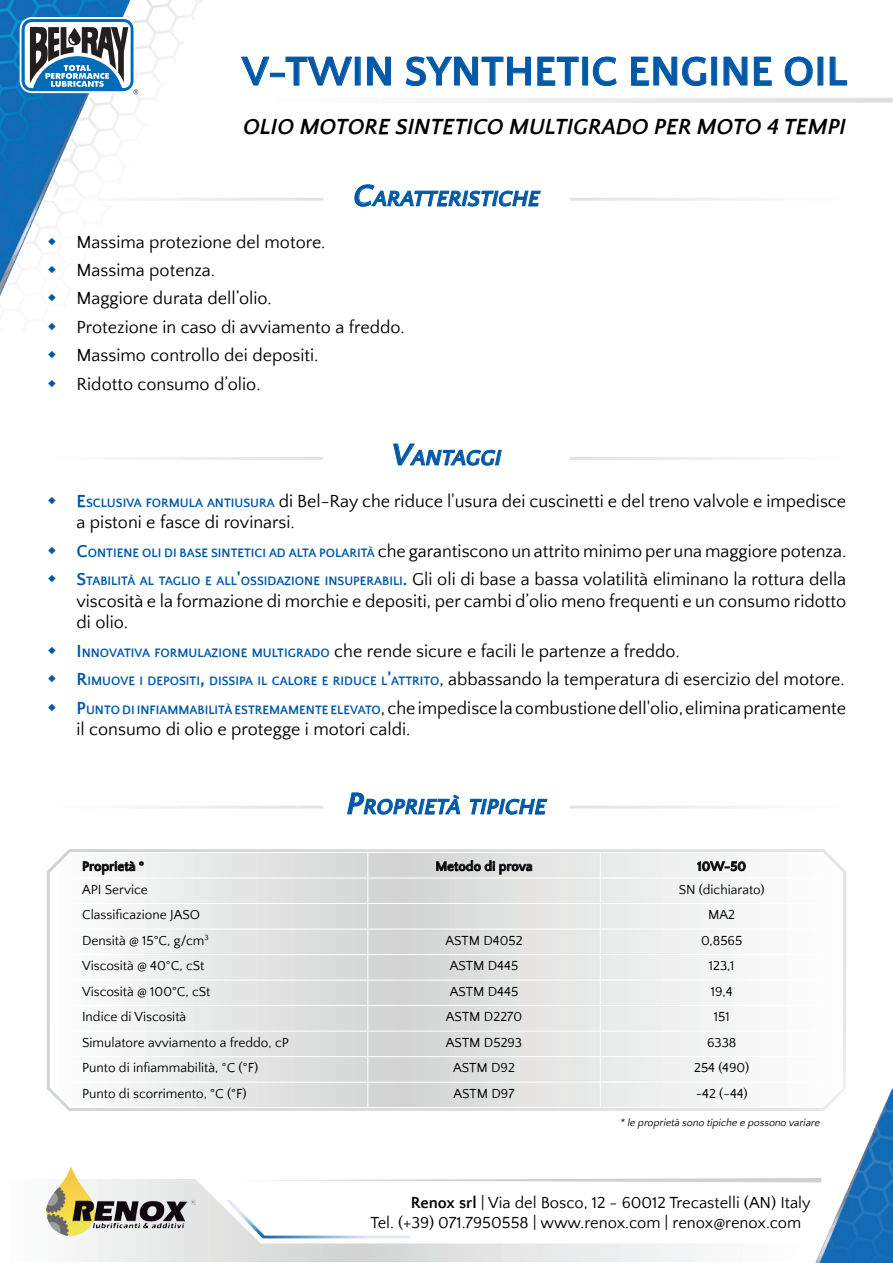
<style>
.page{position:relative;width:893px;height:1263px;background:#fff}
.page>*{position:absolute;margin:0;border:0;box-sizing:border-box;transform-origin:0 0}
.t1{font:700 42px "Quattrocento Sans";color:#0158a6}
.t2{font:italic 700 22.5px "Quattrocento Sans";color:#000}
.t3{font:italic 700 22.05px "Quattrocento Sans";color:#0158a6}
.t4{font:18px/28.3px "Quattrocento Sans";color:#000}
.t5{font:16.5px/19.8px "Quattrocento Sans";color:#000}
.t6{font:13.5px "Quattrocento Sans";color:#000}
.t7{font:700 13.5px "Quattrocento Sans";color:#000}
.t8{font:700 12.6px "Quattrocento Sans";color:#0158a6}
.t9{font:italic 10.5px "Quattrocento Sans";color:#000}
.s1{font-size:31.5px}
.s2{font-weight:700;color:#0158a6}
.s3{font-weight:700;font-size:12.6px;color:#0158a6}
.s4{font-size:18px}
.s5{font-weight:400;font-size:18px;color:#000}
.s6{font-weight:700}
</style>
<div class="page">
<svg style="left:46px;top:1180px;width:753px;height:82px"></svg>
<svg style="left:235px;top:1178px;width:580px;height:4px"></svg>
<img style="left:47px;top:1166px;width:149px;height:70px">
<svg style="left:445px;top:98px;width:448px;height:5px"></svg>
<img style="left:0;top:0;width:203px;height:296px">
<svg style="left:20px;top:17px;width:118px;height:77px"></svg>
<img style="left:815px;top:1088px;width:78px;height:175px">
<img style="left:226px;top:1201px;width:188px;height:39px">
<svg style="left:140px;top:457px;width:183px;height:3px"></svg>
<svg style="left:570px;top:457px;width:184px;height:3px"></svg>
<svg style="left:393px;top:444px;width:109px;height:22px"></svg>
<svg style="left:140px;top:806px;width:183px;height:2px"></svg>
<svg style="left:570px;top:806px;width:184px;height:2px"></svg>
<svg style="left:347px;top:793px;width:113px;height:21px"></svg>
<svg style="left:470px;top:799px;width:77px;height:15px"></svg>
<svg style="left:46px;top:849px;width:802px;height:263px"></svg>
<svg style="left:241px;top:57px;width:28px;height:29px"></svg>
<div style="left:270px;top:73px;width:15px;height:4px;border:1px solid #0158a6"></div>
<svg style="left:286px;top:57px;width:66px;height:28px"></svg>
<div style="left:355px;top:57px;width:5px;height:28px;border:1px solid #0158a6"></div>
<svg style="left:367px;top:57px;width:24px;height:28px"></svg>
<svg style="left:406px;top:57px;width:125px;height:29px"></svg>
<svg style="left:537px;top:57px;width:42px;height:28px"></svg>
<div style="left:583px;top:57px;width:5px;height:28px;border:1px solid #0158a6"></div>
<svg style="left:593px;top:57px;width:24px;height:29px"></svg>
<svg style="left:631px;top:57px;width:75px;height:29px"></svg>
<div style="left:712px;top:57px;width:5px;height:28px;border:1px solid #0158a6"></div>
<svg style="left:724px;top:57px;width:23px;height:28px"></svg>
<svg style="left:754px;top:57px;width:18px;height:28px"></svg>
<svg style="left:785px;top:57px;width:28px;height:29px"></svg>
<svg style="left:830px;top:57px;width:17px;height:28px"></svg>
<svg style="left:47px;top:198px;width:276px;height:3px"></svg>
<svg style="left:570px;top:198px;width:184px;height:3px"></svg>
<svg style="left:355px;top:184px;width:186px;height:22px"></svg>
<svg style="left:48px;top:237px;width:8px;height:8px"></svg>
<svg style="left:48px;top:266px;width:8px;height:7px"></svg>
<svg style="left:48px;top:294px;width:8px;height:2px"></svg>
<h1 class="t1" style="left:242px;top:49px;width:607px">V-TWIN SYNTHETIC ENGINE OIL</h1>
<p class="t2" style="left:243px;top:115px;width:605px">OLIO MOTORE SINTETICO MULTIGRADO PER MOTO 4 TEMPI</p>
<p class="t3" style="left:353px;top:187px;width:188px"><span class="s1">C</span>ARATTERISTICHE</p>
<p class="t4" style="left:77px;top:228px;width:330px">Massima protezione del motore.<br>Massima potenza.<br>Maggiore durata dell’olio.<br>Protezione in caso di avviamento a freddo.<br>Massimo controllo dei depositi.<br>Ridotto consumo d’olio.</p>
<p class="t3" style="left:392px;top:446px;width:111px"><span class="s1">V</span>ANTAGGI</p>
<p class="t4" style="left:77px;top:491px;width:771px;line-height:21.6px"><span class="s2">E</span><span class="s3">SCLUSIVA FORMULA ANTIUSURA</span> di Bel-Ray che riduce l'usura dei cuscinetti e del treno valvole e impedisce a pistoni e fasce di rovinarsi.</p>
<p class="t4" style="left:77px;top:537px;width:771px"><span class="s2">C</span><span class="s3">ONTIENE OLI DI BASE SINTETICI AD ALTA POLARITÀ</span> che garantiscono un attrito minimo per una maggiore potenza.<br><span class="s2">S</span><span class="s3">TABILITÀ AL TAGLIO E ALL</span><span class="s2">'</span><span class="s3">OSSIDAZIONE INSUPERABILI</span><span class="s2">.</span> Gli oli di base a bassa volatilità eliminano la rottura della</p>
<p class="t4" style="left:77px;top:591px;width:771px;line-height:21.6px">viscosità e la formazione di morchie e depositi, per cambi d’olio meno frequenti e un consumo ridotto di olio.</p>
<p class="t4" style="left:77px;top:637px;width:605px"><span class="s2">I</span> <span class="s3">NNOVATIVA FORMULAZIONE MULTIGRADO</span> che rende sicure e facili le partenze a freddo.</p>
<p class="t8" style="left:77px;top:675px;width:770px"><span class="s4">R</span>IMUOVE I DEPOSITI<span class="s4">,</span> DISSIPA IL CALORE E RIDUCE L<span class="s4">'</span>ATTRITO<span class="s5">, abbassando la temperatura di esercizio del motore.</span></p>
<p class="t4" style="left:77px;top:698px;width:771px;line-height:21.6px"><span class="s2">P</span><span class="s3">UNTO DI INFIAMMABILITÀ ESTREMAMENTE ELEVATO</span>, che impedisce la combustione dell'olio, elimina praticamente il consumo di olio e protegge i motori caldi.</p>
<p class="t3" style="left:347px;top:795px;width:201px"><span class="s1">P</span>ROPRIETÀ TIPICHE</p>
<p class="t7" style="left:82px;top:859px;width:63px">Proprietà °</p>
<p class="t7" style="left:435px;top:859px;width:99px">Metodo di prova</p>
<p class="t7" style="left:697px;top:859px;width:50px">10W-50</p>
<p class="t6" style="left:82px;top:882px;width:67px">API Service</p>
<p class="t6" style="left:679px;top:882px;width:87px">SN (dichiarato)</p>
<p class="t6" style="left:82px;top:908px;width:119px">Classificazione JASO</p>
<p class="t6" style="left:708px;top:908px;width:28px">MA2</p>
<p class="t6" style="left:82px;top:933px;width:128px">Densità @ 15°C, g/cm<sup>3</sup></p>
<p class="t6" style="left:445px;top:933px;width:79px">ASTM D4052</p>
<p class="t6" style="left:701px;top:933px;width:43px">0,8565</p>
<p class="t6" style="left:82px;top:959px;width:124px">Viscosità @ 40°C, cSt</p>
<p class="t6" style="left:450px;top:959px;width:70px">ASTM D445</p>
<p class="t6" style="left:709px;top:959px;width:27px">123,1</p>
<p class="t6" style="left:82px;top:984px;width:130px">Viscosità @ 100°C, cSt</p>
<p class="t6" style="left:450px;top:984px;width:70px">ASTM D445</p>
<p class="t6" style="left:711px;top:984px;width:23px">19,4</p>
<p class="t6" style="left:82px;top:1010px;width:106px">Indice di Viscosità</p>
<p class="t6" style="left:446px;top:1010px;width:78px">ASTM D2270</p>
<p class="t6" style="left:714px;top:1010px;width:17px">151</p>
<p class="t6" style="left:82px;top:1035px;width:208px">Simulatore avviamento a freddo, cP</p>
<p class="t6" style="left:446px;top:1035px;width:78px">ASTM D5293</p>
<p class="t6" style="left:707px;top:1035px;width:31px">6338</p>
<p class="t6" style="left:82px;top:1061px;width:178px">Punto di infiammabilità, °C (°F)</p>
<p class="t6" style="left:453px;top:1061px;width:63px">ASTM D92</p>
<p class="t6" style="left:694px;top:1061px;width:57px">254 (490)</p>
<p class="t6" style="left:82px;top:1086px;width:166px">Punto di scorrimento, °C (°F)</p>
<p class="t6" style="left:453px;top:1086px;width:63px">ASTM D97</p>
<p class="t6" style="left:696px;top:1086px;width:54px">-42 (-44)</p>
<p class="t9" style="left:620px;top:1117px;width:203px">* le proprietà sono tipiche e possono variare</p>
<p class="t5" style="left:370px;top:1193px;width:442px;text-indent:40px"><span class="s6">Renox srl</span> | Via del Bosco, 12 - 60012 Trecastelli (AN) Italy<br>Tel. (+39) 071.7950558 | www.renox.com | renox@renox.com</p>
</div>
